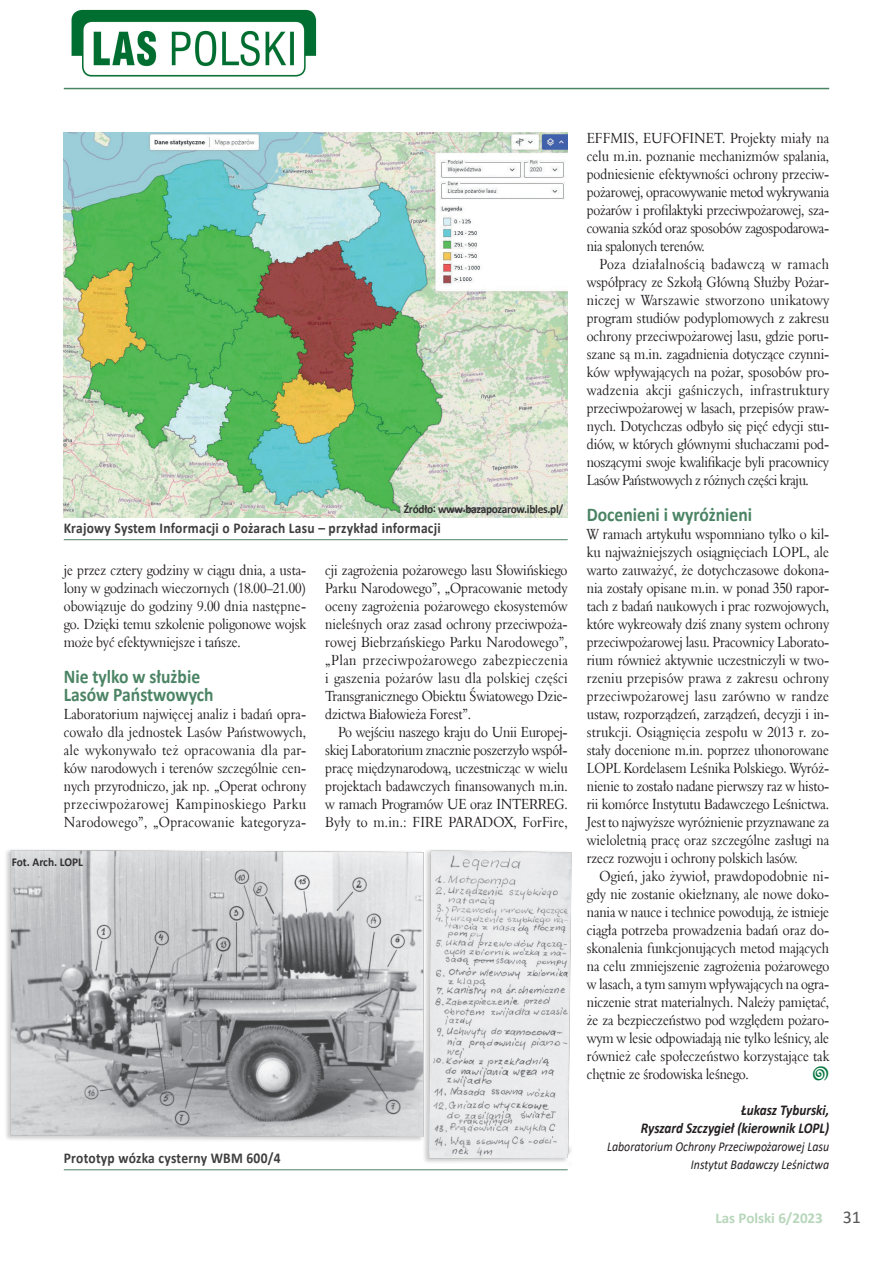
<style>
.page{position:relative;width:893px;height:1263px;background:#fff}
.page>*{position:absolute;margin:0;border:0;box-sizing:border-box;transform-origin:0 0}
.Srodtytul{font:700 19.5px/18px "Calibri";color:#4b8464;scale:.9 1}
.TXT-podstawowy{font:18px "Bits Pics";color:#00743d;scale:.95 1}
.TXT-podstawowy-2{font:15px/18px "Aldine 401 EU";letter-spacing:-.015em;color:#231f20;text-align:justify;scale:.88 1}
.TXT-podstawowy_bez-w{font:15px/18px "Aldine 401 EU";letter-spacing:-.01em;color:#231f20;text-align:justify;scale:.88 1}
.Podpis_FOTO_linia_po{font:700 15px "Calibri";letter-spacing:.02em;color:#3e3e3f;scale:.9 1}
.Autor_2021{font:italic 700 15px/18px "Calibri";color:#231f20;text-align:right;scale:.88 1}
.t1{font:700 15px "Calibri";color:#b7d6ba}
.Dodatek_pod_tekstem{font:italic 13.5px "Calibri";color:#231f20;scale:.88 1}
.Fotograf_2021{font:700 12px "Calibri";letter-spacing:-.025em;color:#312f30;scale:.95 1}
.Fotograf_2021-2{font:700 12px "Calibri";color:#312f30;scale:.95 1}
.s1{font-weight:400;font-size:18px;color:#57585a}
</style>
<div class="page">
<img style="left:64px;top:133px;width:504px;height:384px">
<hr style="left:64px;top:539px;width:504px;height:1px;background:#4b8464">
<img style="left:6px;top:849px;width:566px;height:322px">
<hr style="left:64px;top:1169px;width:504px;height:1px;background:#4b8464">
<hr style="left:64px;top:88px;width:765px;height:1px;background:#4b8464">
<img style="left:71px;top:9px;width:246px;height:68px">
<p class="Fotograf_2021" style="left:404px;top:500px;width:170px">Źródło: www.bazapozarow.ibles.pl/</p>
<p class="Podpis_FOTO_linia_po" style="left:64px;top:518px;width:421px">Krajowy System Informacji o Pożarach Lasu – przykład informacji</p>
<p class="TXT-podstawowy-2" style="left:64px;top:561px;width:277px">je przez cztery godziny w ciągu dnia, a usta&shy;lony w godzinach wieczornych (18.00–21.00) obowiązuje do godziny 9.00 dnia następne&shy;go. Dzięki temu szkolenie poligonowe wojsk może być efektywniejsze i tańsze.</p>
<p class="Srodtytul" style="left:64px;top:668px;width:168px">Nie tylko w służbie<br>Lasów Państwowych</p>
<p class="TXT-podstawowy_bez-w" style="left:64px;top:705px;width:277px">Laboratorium najwięcej analiz i badań opra&shy;cowało dla jednostek Lasów Państwowych, ale wykonywało też opracowania dla par&shy;ków narodowych i terenów szczególnie cen&shy;nych przyrodniczo, jak np. „Operat ochrony przeciwpożarowej Kampinoskiego Parku Narodowego”, „Opracowanie kategoryza-</p>
<p class="Fotograf_2021-2" style="left:12px;top:854px;width:77px">Fot. Arch. LOPL</p>
<p class="TXT-podstawowy_bez-w" style="left:325px;top:561px;width:277px">cji zagrożenia pożarowego lasu Słowińskiego Parku Narodowego”, „Opracowanie metody oceny zagrożenia pożarowego ekosystemów nieleśnych oraz zasad ochrony przeciwpoża&shy;rowej Biebrzańskiego Parku Narodowego”, „Plan przeciwpożarowego zabezpieczenia i gaszenia pożarów lasu dla polskiej części Transgranicznego Obiektu Światowego Dzie&shy;dzictwa Białowieża Forest”.</p>
<p class="TXT-podstawowy-2" style="left:325px;top:723px;width:277px;text-indent:13px">Po wejściu naszego kraju do Unii Europej&shy;skiej Laboratorium znacznie poszerzyło współ&shy;pracę międzynarodową, uczestnicząc w wielu projektach badawczych finansowanych m.in. w ramach Programów UE oraz INTERREG.<br>Były to m.in.: FIRE PARADOX, ForFire,</p>
<p class="Podpis_FOTO_linia_po" style="left:64px;top:1148px;width:243px">Prototyp wózka cysterny WBM 600/4</p>
<p class="TXT-podstawowy-2" style="left:587px;top:129px;width:277px">EFFMIS, EUFOFINET. Projekty miały na celu m.in. poznanie mechanizmów spalania, podniesienie efektywności ochrony przeciw&shy;pożarowej, opracowywanie metod wykrywania pożarów i profilaktyki przeciwpożarowej, sza&shy;cowania szkód oraz sposobów zagospodarowa&shy;nia spalonych terenów.</p>
<p class="TXT-podstawowy-2" style="left:587px;top:255px;width:277px;text-indent:13px">Poza działalnością badawczą w ramach współpracy ze Szkołą Główną Służby Pożar&shy;niczej w Warszawie stworzono unikatowy program studiów podyplomowych z zakresu ochrony przeciwpożarowej lasu, gdzie poru&shy;szane są m.in. zagadnienia dotyczące czynni&shy;ków wpływających na pożar, sposobów pro&shy;wadzenia akcji gaśniczych, infrastruktury przeciwpożarowej w lasach, przepisów praw&shy;nych. Dotychczas odbyło się pięć edycji stu&shy;diów, w których głównymi słuchaczami pod&shy;noszącymi swoje kwalifikacje byli pracownicy Lasów Państwowych z różnych części kraju.</p>
<p class="Srodtytul" style="left:587px;top:506px;width:185px">Docenieni i wyróżnieni</p>
<p class="TXT-podstawowy_bez-w" style="left:587px;top:525px;width:277px">W ramach artykułu wspomniano tylko o kil&shy;ku najważniejszych osiągnięciach LOPL, ale warto zauważyć, że dotychczasowe dokona&shy;nia zostały opisane m.in. w ponad 350 rapor&shy;tach z badań naukowych i prac rozwojowych, które wykreowały dziś znany system ochrony przeciwpożarowej lasu. Pracownicy Laborato&shy;rium również aktywnie uczestniczyli w two&shy;rzeniu przepisów prawa z zakresu ochrony przeciwpożarowej lasu zarówno w randze ustaw, rozporządzeń, zarządzeń, decyzji i in&shy;strukcji. Osiągnięcia zespołu w 2013 r. zo&shy;stały docenione m.in. poprzez uhonorowane LOPL Kordelasem Leśnika Polskiego. Wyróż&shy;nienie to zostało nadane pierwszy raz w histo&shy;rii komórce Instytutu Badawczego Leśnictwa.<br>Jest to najwyższe wyróżnienie przyznawane za wieloletnią pracę oraz szczególne zasługi na rzecz rozwoju i ochrony polskich lasów.</p>
<p class="TXT-podstawowy-2" style="left:587px;top:867px;width:277px;text-indent:13px">Ogień, jako żywioł, prawdopodobnie ni&shy;gdy nie zostanie okiełznany, ale nowe doko&shy;nania w nauce i technice powodują, że istnieje ciągła potrzeba prowadzenia badań oraz do&shy;skonalenia funkcjonujących metod mających na celu zmniejszenie zagrożenia pożarowego w lasach, a tym samym wpływających na ogra&shy;niczenie strat materialnych. Należy pamiętać, że za bezpieczeństwo pod względem pożaro&shy;wym w lesie odpowiadają nie tylko leśnicy, ale również całe społeczeństwo korzystające tak chętnie ze środowiska leśnego.</p>
<p class="TXT-podstawowy" style="left:812px;top:1065px;width:20px">C</p>
<p class="Autor_2021" style="left:641px;top:1101px;width:215px">Łukasz Tyburski,<br>Ryszard Szczygieł (kierownik LOPL)</p>
<p class="Dodatek_pod_tekstem" style="left:607px;top:1137px;width:254px">Laboratorium Ochrony Przeciwpożarowej Lasu</p>
<p class="Dodatek_pod_tekstem" style="left:691px;top:1155px;width:159px">Instytut Badawczy Leśnictwa</p>
<p class="t1" style="left:715px;top:1208px;width:147px">Las Polski 6/2023 <span class="s1">31</span></p>
</div>
